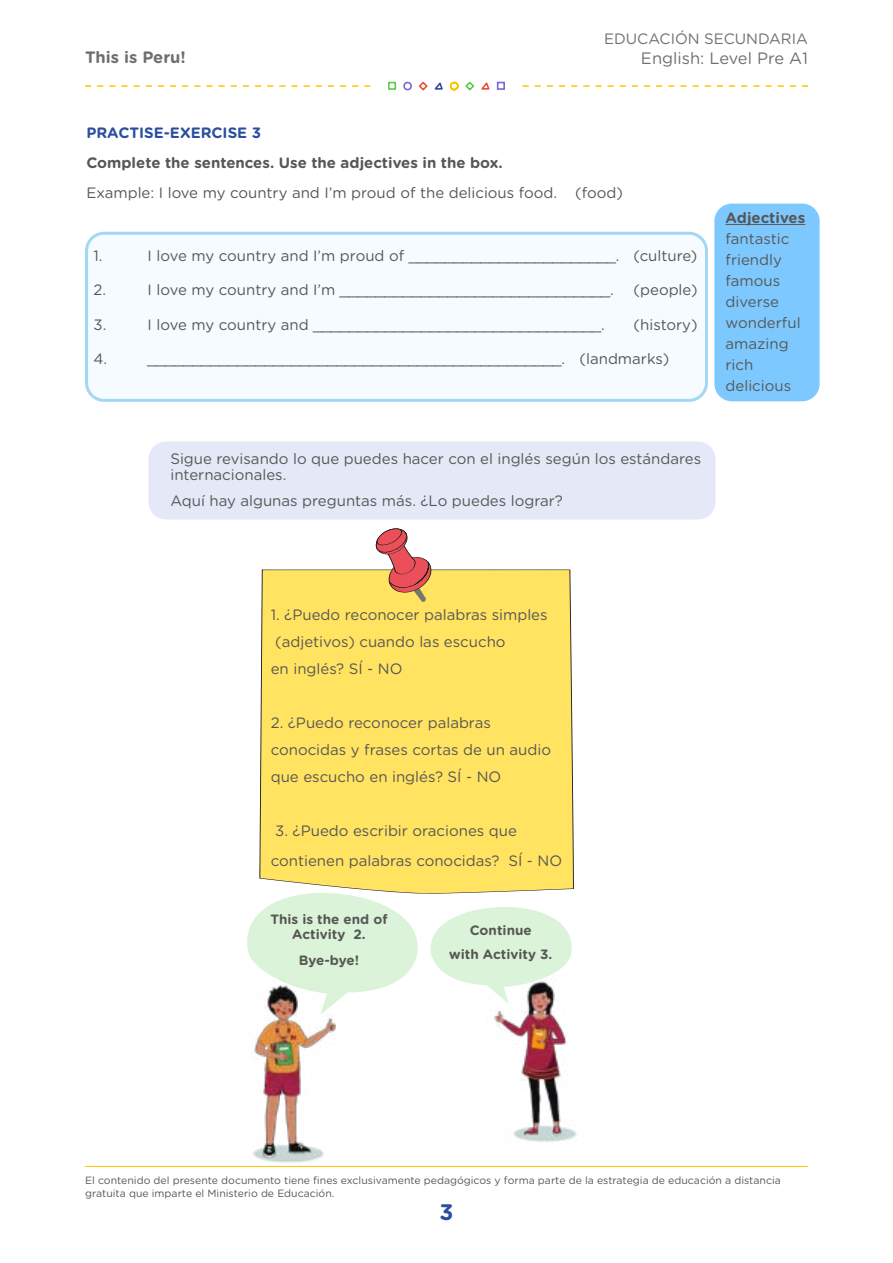
<style>
.page{position:relative;width:893px;height:1263px;background:#fff}
.page>*{position:absolute;margin:0;border:0;box-sizing:border-box;transform-origin:0 0}
.t1{font:700 22.5px "Gotham Rounded";color:#2b4f9e}
.t2{font:16.5px "Gotham Rounded";color:#706f6f}
.t3{font:700 16.5px "Gotham Rounded";color:#706f6f}
.t4{font:15px/21px "Gotham Rounded";color:#575756}
.t5{font:700 15px "Gotham Rounded";color:#575756}
.t6{font:15px "Gotham Rounded";color:#706f6f}
.t7{font:700 15px "Gotham Rounded";color:#2b4f9e}
.t8{font:700 13.5px/15px "Gotham Rounded";color:#575756;text-align:center}
.t9{font:10.5px/13.5px "Gotham Rounded";color:#575756}
</style>
<div class="page">
<svg style="left:523px;top:85px;width:285px;height:2px"></svg>
<svg style="left:85px;top:85px;width:285px;height:2px"></svg>
<div style="left:403px;top:82px;width:9px;height:8px;border:2px solid #7569db;border-radius:50%"></div>
<div style="left:388px;top:82px;width:8px;height:8px;border:2px solid #5cc94f"></div>
<div style="left:497px;top:82px;width:8px;height:8px;border:2px solid #7569db"></div>
<svg style="left:418px;top:81px;width:72px;height:10px"></svg>
<div style="left:148px;top:442px;width:567px;height:77px;background:#e5e8f6;border-radius:18px"></div>
<div style="left:714px;top:204px;width:106px;height:197px;background:#7dc9ff;border-radius:18px"></div>
<div style="left:87px;top:233px;width:619px;height:167px;background:#f5fbfe;border-radius:18px"></div>
<div style="left:85px;top:232px;width:623px;height:170px;border:3px solid #a4d7f4;border-radius:18px"></div>
<hr style="left:725px;top:224px;width:80px;height:1px;background:#575756">
<img style="left:494px;top:1014px;width:83px;height:128px">
<img style="left:228px;top:1014px;width:108px;height:152px">
<svg style="left:247px;top:894px;width:325px;height:120px"></svg>
<div style="left:259px;top:569px;width:315px;height:325px;background:#ffe361"></div>
<svg style="left:374px;top:528px;width:60px;height:74px"></svg>
<hr style="left:85px;top:1166px;width:723px;height:1px;background:#fdc600">
<p class="t6" style="left:604px;top:28px;width:205px">EDUCACIÓN SECUNDARIA</p>
<p class="t3" style="left:85px;top:45px;width:102px">This is Peru!</p>
<p class="t2" style="left:641px;top:46px;width:168px">English: Level Pre A1</p>
<p class="t7" style="left:86px;top:122px;width:176px">PRACTISE-EXERCISE 3</p>
<p class="t5" style="left:86px;top:152px;width:418px">Complete the sentences. Use the adjectives in the box.</p>
<p class="t4" style="left:86px;top:182px;width:538px">Example: I love my country and I’m proud of the delicious food. (food)</p>
<p class="t4" style="left:94px;top:244px;width:11px">1.</p>
<p class="t4" style="left:148px;top:244px;width:551px">I love my country and I’m proud of _______________________. (culture)</p>
<p class="t4" style="left:94px;top:279px;width:14px">2.</p>
<p class="t4" style="left:148px;top:279px;width:468px">I love my country and I’m ______________________________.</p>
<p class="t4" style="left:634px;top:279px;width:65px">(people)</p>
<p class="t4" style="left:94px;top:313px;width:14px">3.</p>
<p class="t4" style="left:148px;top:313px;width:459px">I love my country and ________________________________.</p>
<p class="t4" style="left:634px;top:313px;width:65px">(history)</p>
<p class="t4" style="left:94px;top:348px;width:15px">4.</p>
<p class="t4" style="left:148px;top:348px;width:523px">______________________________________________. (landmarks)</p>
<p class="t4" style="left:170px;top:450px;width:532px;line-height:16.5px">Sigue revisando lo que puedes hacer con el inglés según los estándares internacionales.</p>
<p class="t4" style="left:170px;top:489px;width:394px">Aquí hay algunas preguntas más. ¿Lo puedes lograr?</p>
<p class="t5" style="left:725px;top:207px;width:81px">Adjectives</p>
<p class="t4" style="left:725px;top:227px;width:77px">fantastic friendly famous diverse wonderful amazing rich delicious</p>
<p class="t4" style="left:271px;top:603px;width:278px">1. ¿Puedo reconocer palabras simples</p>
<p class="t4" style="left:275px;top:630px;width:232px">(adjetivos) cuando las escucho</p>
<p class="t4" style="left:271px;top:657px;width:133px">en inglés? SÍ - NO</p>
<p class="t4" style="left:271px;top:708px;width:282px;line-height:27px">2. ¿Puedo reconocer palabras conocidas y frases cortas de un audio que escucho en inglés? SÍ - NO</p>
<p class="t4" style="left:271px;top:815px;width:293px;line-height:30px;text-indent:4px">3. ¿Puedo escribir oraciones que contienen palabras conocidas? SÍ - NO</p>
<p class="t8" style="left:270px;top:912px;width:119px">This is the end of<br>Activity 2.</p>
<p class="t8" style="left:299px;top:952px;width:62px">Bye-bye!</p>
<p class="t8" style="left:449px;top:917px;width:105px;line-height:24px">Continue<br>with Activity 3.</p>
<p class="t9" style="left:85px;top:1173px;width:697px">El contenido del presente documento tiene fines exclusivamente pedagógicos y forma parte de la estrategia de educación a distancia gratuita que imparte el Ministerio de Educación.</p>
<h1 class="t1" style="left:439px;top:1195px;width:15px">3</h1>
</div>
